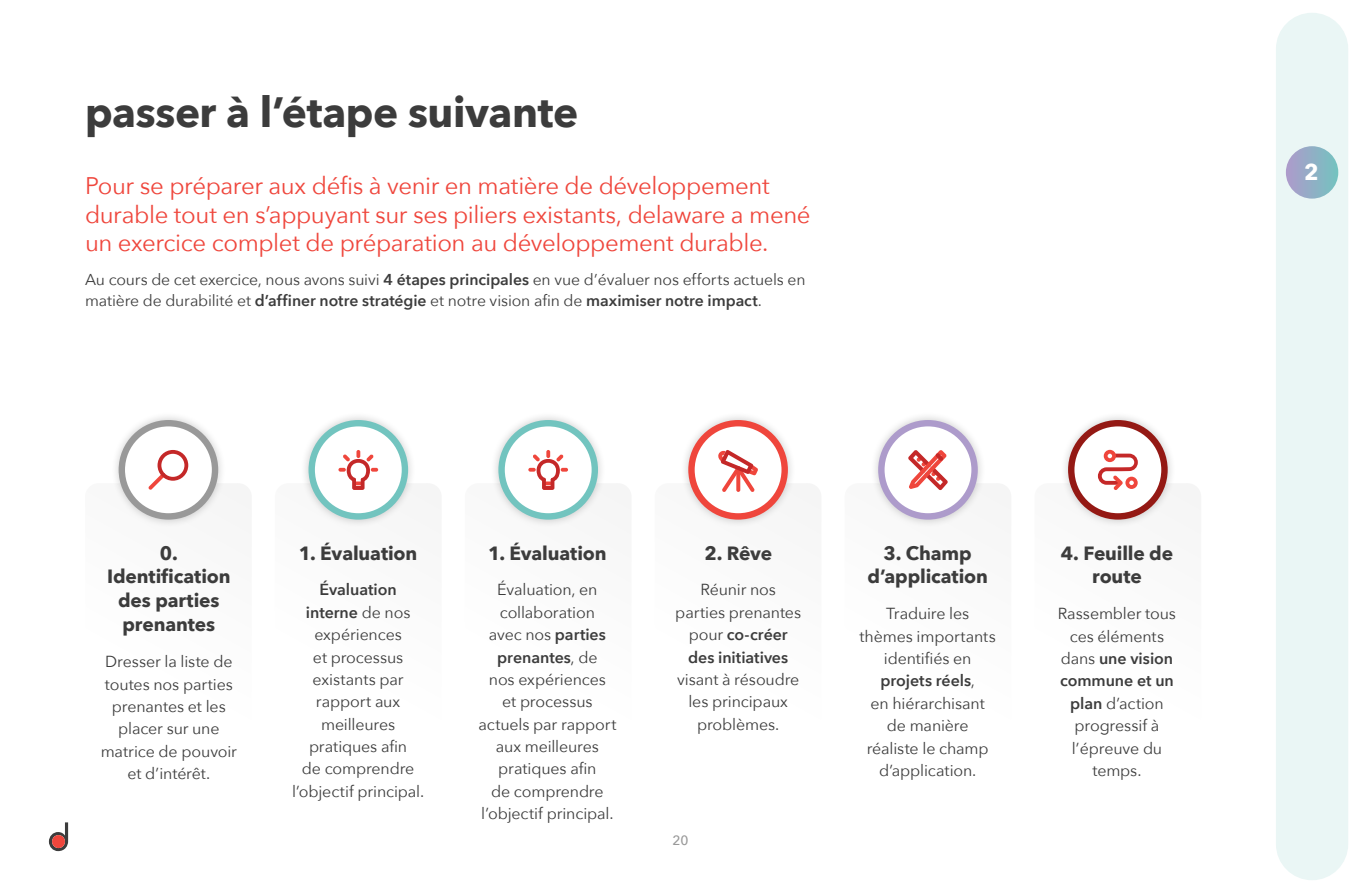
<style>
.page{position:relative;width:1361px;height:893px;background:#fff}
.page>*{position:absolute;margin:0;border:0;box-sizing:border-box;transform-origin:0 0}
.t1{font:700 42.3px "Avenir Next";letter-spacing:-.01em;color:#3c3c3c}
.t2{font:24px/28.5px "Avenir Next";letter-spacing:-.015em;color:#ef463c}
.t3{font:700 22.5px "Avenir Next";color:#fff}
.t4{font:700 19.2px/24px "Avenir Next";letter-spacing:-.005em;color:#3c3c3c;text-align:center}
.t5{font:15.9px/22.4px "Avenir Next";letter-spacing:-.01em;color:#3c3c3c;text-align:center}
.t6{font:15.75px/21px "Avenir Next";letter-spacing:-.01em;color:#3c3c3c}
.t7{font:500 13.5px "Avenir Next";color:#999}
.s1{font-weight:600}
</style>
<div class="page">
<div style="left:111px;top:411px;width:116px;height:116px;background:#000;opacity:.2"></div>
<div style="left:122px;top:423px;width:93px;height:93px;background:#fff;border-radius:50%"></div>
<svg style="left:149px;top:450px;width:39px;height:40px"></svg>
<div style="left:119px;top:420px;width:99px;height:100px;border:6px solid #999;border-radius:50%"></div>
<div style="left:301px;top:411px;width:115px;height:116px;background:#000;opacity:.2"></div>
<div style="left:312px;top:423px;width:93px;height:93px;background:#fff;border-radius:50%"></div>
<svg style="left:338px;top:450px;width:40px;height:40px"></svg>
<div style="left:308px;top:420px;width:100px;height:100px;border:6px solid #72c4bf;border-radius:50%"></div>
<div style="left:490px;top:411px;width:116px;height:116px;background:#000;opacity:.2"></div>
<div style="left:501px;top:423px;width:94px;height:93px;background:#fff;border-radius:50%"></div>
<svg style="left:528px;top:450px;width:40px;height:40px"></svg>
<div style="left:498px;top:420px;width:100px;height:100px;border:6px solid #72c4bf;border-radius:50%"></div>
<div style="left:680px;top:411px;width:116px;height:116px;background:#000;opacity:.2"></div>
<div style="left:691px;top:423px;width:93px;height:93px;background:#fff;border-radius:50%"></div>
<svg style="left:718px;top:450px;width:40px;height:42px"></svg>
<div style="left:688px;top:420px;width:100px;height:100px;border:6px solid #ef463c;border-radius:50%"></div>
<div style="left:870px;top:411px;width:116px;height:116px;background:#000;opacity:.2"></div>
<div style="left:881px;top:423px;width:93px;height:93px;background:#fff;border-radius:50%"></div>
<svg style="left:908px;top:450px;width:40px;height:40px"></svg>
<div style="left:878px;top:420px;width:100px;height:100px;border:6px solid #ad9bcb;border-radius:50%"></div>
<div style="left:1060px;top:411px;width:116px;height:116px;background:#000;opacity:.2"></div>
<div style="left:1071px;top:423px;width:93px;height:93px;background:#fff;border-radius:50%"></div>
<svg style="left:1098px;top:450px;width:40px;height:40px"></svg>
<div style="left:1068px;top:420px;width:99px;height:100px;border:6px solid #941914;border-radius:50%"></div>
<svg style="left:49px;top:822px;width:19px;height:29px"></svg>
<div style="left:52px;top:835px;width:13px;height:13px;background:#ef463c;border-radius:50%"></div>
<div style="left:1276px;top:13px;width:72px;height:867px;background:#eaf6f5;border-radius:36px"></div>
<div style="left:1286px;top:146px;width:52px;height:53px;background:linear-gradient(to right,#ae9bcb,#77c3c0);border-radius:26px"></div>
<h1 class="t1" style="left:85px;top:76px;width:495px">passer à l’étape suivante</h1>
<h2 class="t2" style="left:85px;top:170px;width:727px">Pour se préparer aux défis à venir en matière de développement durable tout en s’appuyant sur ses piliers existants, delaware a mené un exercice complet de préparation au développement durable.</h2>
<p class="t6" style="left:85px;top:268px;width:722px">Au cours de cet exercice, nous avons suivi <span class="s1">4 étapes principales</span> en vue d’évaluer nos efforts actuels en matière de durabilité et <span class="s1">d’affiner notre stratégie</span> et notre vision afin de <span class="s1">maximiser notre impact</span>.</p>
<p class="t4" style="left:107px;top:540px;width:125px">0.<br>Identification des parties prenantes</p>
<p class="t5" style="left:101px;top:650px;width:138px">Dresser la liste de toutes nos parties prenantes et les placer sur une matrice de pouvoir et d’intérêt.</p>
<p class="t4" style="left:299px;top:540px;width:120px">1. Évaluation</p>
<p class="t5" style="left:292px;top:578px;width:134px"><span class="s1">Évaluation interne</span> de nos expériences<br>et processus existants par rapport aux meilleures pratiques afin<br>de comprendre l’objectif principal.</p>
<p class="t4" style="left:488px;top:540px;width:120px">1. Évaluation</p>
<p class="t5" style="left:478px;top:578px;width:140px">Évaluation, en collaboration<br>avec nos <span class="s1">parties prenantes</span>, de<br>nos expériences<br>et processus actuels par rapport aux meilleures pratiques afin<br>de comprendre l’objectif principal.</p>
<p class="t4" style="left:704px;top:540px;width:69px">2. Rêve</p>
<p class="t5" style="left:675px;top:578px;width:127px">Réunir nos parties prenantes pour <span class="s1">co-créer des initiatives</span></p>
<p class="t5" style="left:677px;top:667px;width:124px">visant à résoudre les principaux problèmes.</p>
<p class="t7" style="left:672px;top:829px;width:18px">20</p>
<p class="t4" style="left:867px;top:540px;width:122px">3. Champ d’application</p>
<p class="t5" style="left:859px;top:602px;width:138px">Traduire les thèmes importants identifiés en <span class="s1">projets réels</span>,<br>en hiérarchisant de manière réaliste le champ d’application.</p>
<p class="t4" style="left:1061px;top:540px;width:114px">4. Feuille de route</p>
<p class="t5" style="left:1058px;top:602px;width:120px">Rassembler tous ces éléments dans <span class="s1">une vision commune et un plan</span> d’action progressif à l’épreuve du temps.</p>
<h3 class="t3" style="left:1304px;top:153px;width:16px">2</h3>
</div>
